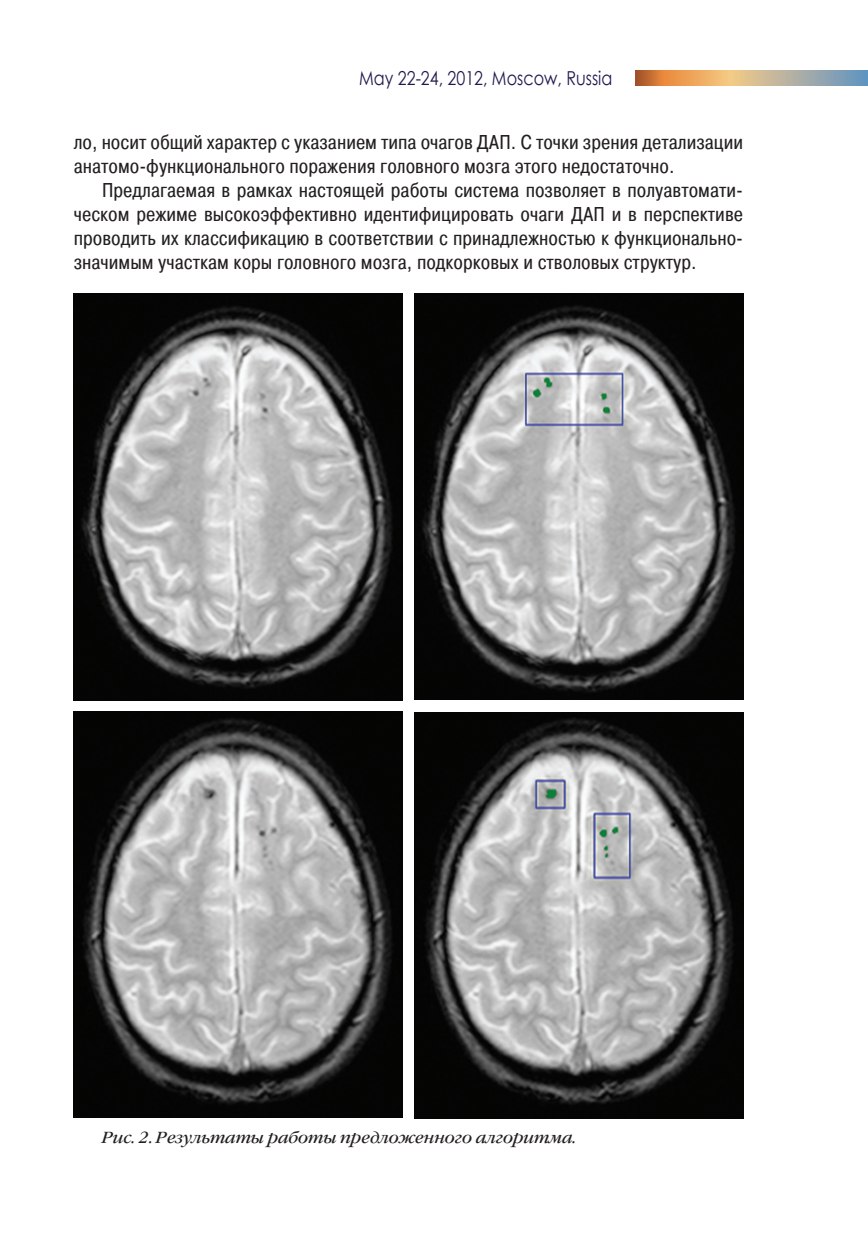
<style>
.page{position:relative;width:868px;height:1248px;background:#fff}
.page>*{position:absolute;margin:0;border:0;box-sizing:border-box;transform-origin:0 0}
.txt{font:20px/24px "Pragmatica Cond";color:#231f20}
.t1{font:19.2px "Century Gothic";color:#20194e;scale:.83 1}
.podpis{font:italic 16px "Garamond Book C";color:#231f20}
</style>
<div class="page">
<img style="left:635px;top:71px;width:232px;height:14px">
<img style="left:74px;top:294px;width:328px;height:406px">
<img style="left:415px;top:293px;width:328px;height:406px">
<img style="left:74px;top:711px;width:328px;height:406px">
<img style="left:414px;top:712px;width:329px;height:406px">
<p class="t1" style="left:359px;top:65px;width:306px">May 22-24, 2012, Moscow, Russia</p>
<p class="txt" style="left:74px;top:130px;width:670px">ло, носит общий характер с указанием типа очагов ДАП. С точки зрения детализации анатомо-функционального поражения головного мозга этого недостаточно.</p>
<p class="txt" style="left:74px;top:178px;width:670px;text-align:justify;text-indent:28px">Предлагаемая в рамках настоящей работы система позволяет в полуавтомати&shy;ческом режиме высокоэффективно идентифицировать очаги ДАП и в перспективе проводить их классификацию в соответствии с принадлежностью к функционально&shy;значимым участкам коры головного мозга, подкорковых и стволовых структур.</p>
<p class="podpis" style="left:102px;top:1128px;width:475px">Рис. 2. Результаты работы предложенного алгоритма.</p>
</div>
